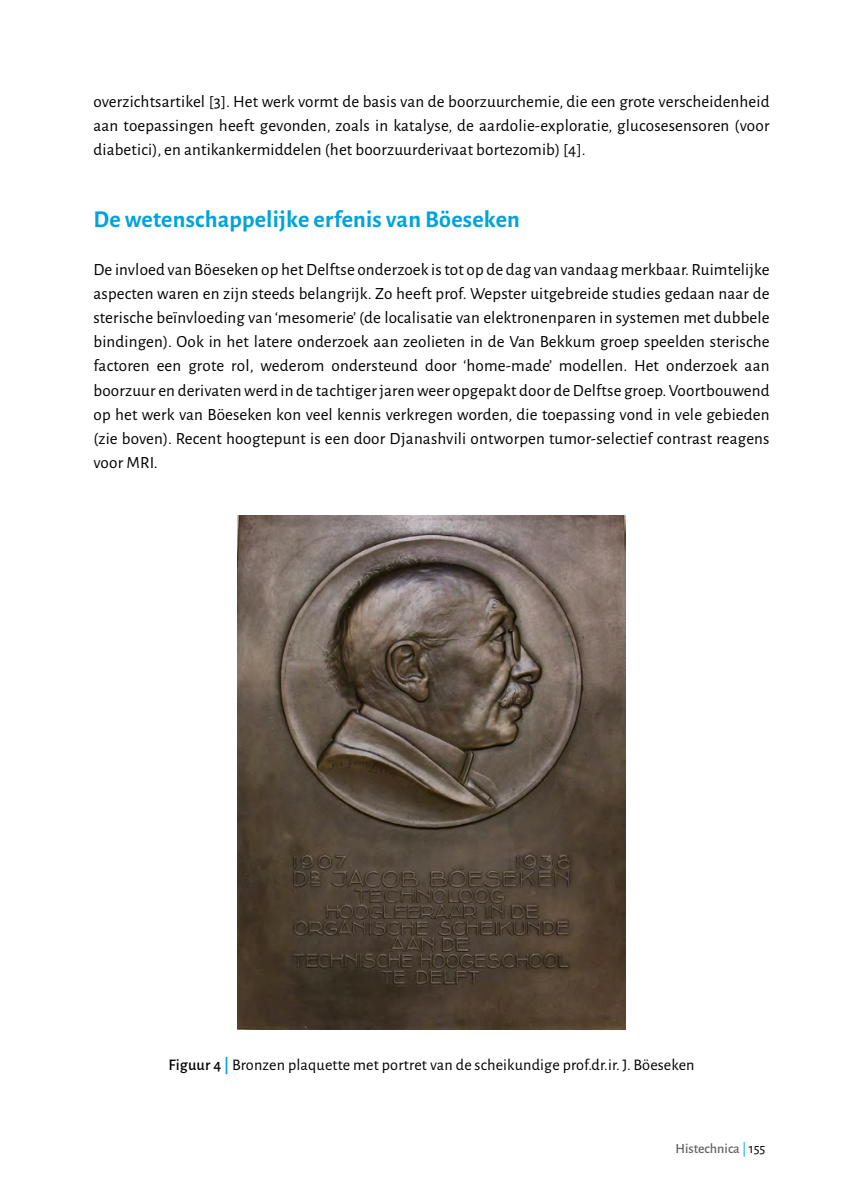
<style>
.page{position:relative;width:844px;height:1191px;background:#fff}
.page>*{position:absolute;margin:0;border:0;box-sizing:border-box;transform-origin:0 0}
.t1{font:700 24.15px "Alegreya Sans";letter-spacing:.01em;color:#00a3db}
.t2{font:17.15px/24px "Alegreya Sans";letter-spacing:.01em;color:#000;text-align:justify}
.t3{font:16.1px "Alegreya Sans";letter-spacing:.01em;color:#000}
.t4{font:500 14px "Alegreya Sans";color:#646363}
.s1{font-weight:500}
.s2{font-weight:700;color:#00a3db}
.s3{font-weight:400;color:#00a3db}
.s4{font-weight:400;color:#000}
</style>
<div class="page">
<img style="left:237px;top:516px;width:388px;height:513px">
<p class="t2" style="left:93px;top:88px;width:677px">overzichtsartikel [3]. Het werk vormt de basis van de boorzuurchemie, die een grote verscheidenheid aan toepassingen heeft gevonden, zoals in katalyse, de aardolie-exploratie, glucosesensoren (voor diabetici), en antikankermiddelen (het boorzuurderivaat bortezomib) [4].</p>
<h1 class="t1" style="left:93px;top:202px;width:428px">De wetenschappelijke erfenis van Böeseken</h1>
<p class="t2" style="left:93px;top:257px;width:677px">De invloed van Böeseken op het Delftse onderzoek is tot op de dag van vandaag merkbaar. Ruimtelijke aspecten waren en zijn steeds belangrijk. Zo heeft prof. Wepster uitgebreide studies gedaan naar de sterische beïnvloeding van ‘mesomerie’ (de localisatie van elektronenparen in systemen met dubbele bindingen). Ook in het latere onderzoek aan zeolieten in de Van Bekkum groep speelden sterische factoren een grote rol, wederom ondersteund door ‘home-made’ modellen. Het onderzoek aan boorzuur en derivaten werd in de tachtiger jaren weer opgepakt door de Delftse groep. Voortbouwend op het werk van Böeseken kon veel kennis verkregen worden, die toepassing vond in vele gebieden (zie boven). Recent hoogtepunt is een door Djanashvili ontworpen tumor-selectief contrast reagens voor MRI.</p>
<p class="t3" style="left:168px;top:1053px;width:527px"><span class="s1">Figuur 4</span> <span class="s2">|</span> Bronzen plaquette met portret van de scheikundige prof.dr.ir. J. Böeseken</p>
<p class="t4" style="left:675px;top:1138px;width:91px">Histechnica <span class="s3">|</span> <span class="s4">155</span></p>
</div>
